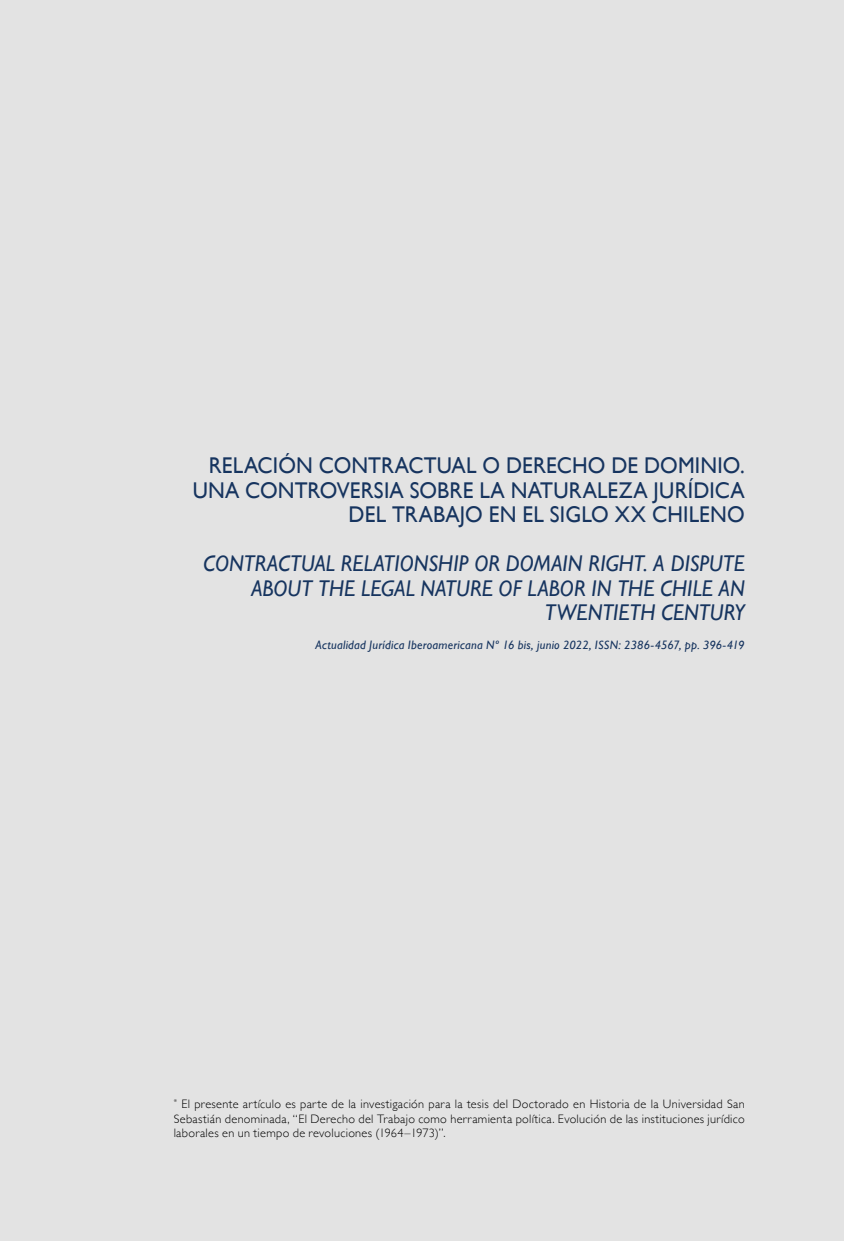
<style>
.page{position:relative;width:844px;height:1241px;background:#fff}
.page>*{position:absolute;margin:0;border:0;box-sizing:border-box;transform-origin:0 0}
.t1{font:22.75px/24.5px "Gill Sans";letter-spacing:.005em;color:#16345f;text-align:right;scale:.94 1}
.t2{font:italic 22.75px/24.5px "Gill Sans";letter-spacing:.005em;color:#16345f;text-align:right;scale:.94 1}
.t3{font:300 12.25px/14.7px "Gill Sans";letter-spacing:.025em;color:#000;text-align:justify}
.t4{font:italic 12.25px "Gill Sans";letter-spacing:.02em;color:#16345f}
</style>
<div class="page">
<div style="left:0;top:0;width:843px;height:1240px;background:#e3e3e3"></div>
<h1 class="t1" style="left:193px;top:453px;width:588px">RELACIÓN CONTRACTUAL O DERECHO DE DOMINIO.<br>UNA CONTROVERSIA SOBRE LA NATURALEZA JURÍDICA<br>DEL TRABAJO EN EL SIGLO XX CHILENO</h1>
<h1 class="t2" style="left:203px;top:551px;width:577px">CONTRACTUAL RELATIONSHIP OR DOMAIN RIGHT. A DISPUTE<br>ABOUT THE LEGAL NATURE OF LABOR IN THE CHILE AN<br>TWENTIETH CENTURY</h1>
<p class="t4" style="left:315px;top:638px;width:430px">Actualidad Jurídica Iberoamericana Nº 16 bis, junio 2022, ISSN: 2386-4567, pp. 396-419</p>
<p class="t3" style="left:174px;top:1095px;width:572px"><sup>*</sup> El presente artículo es parte de la investigación para la tesis del Doctorado en Historia de la Universidad San Sebastián denominada, “El Derecho del Trabajo como herramienta política. Evolución de las instituciones jurídico laborales en un tiempo de revoluciones (1964–1973)”.</p>
</div>
